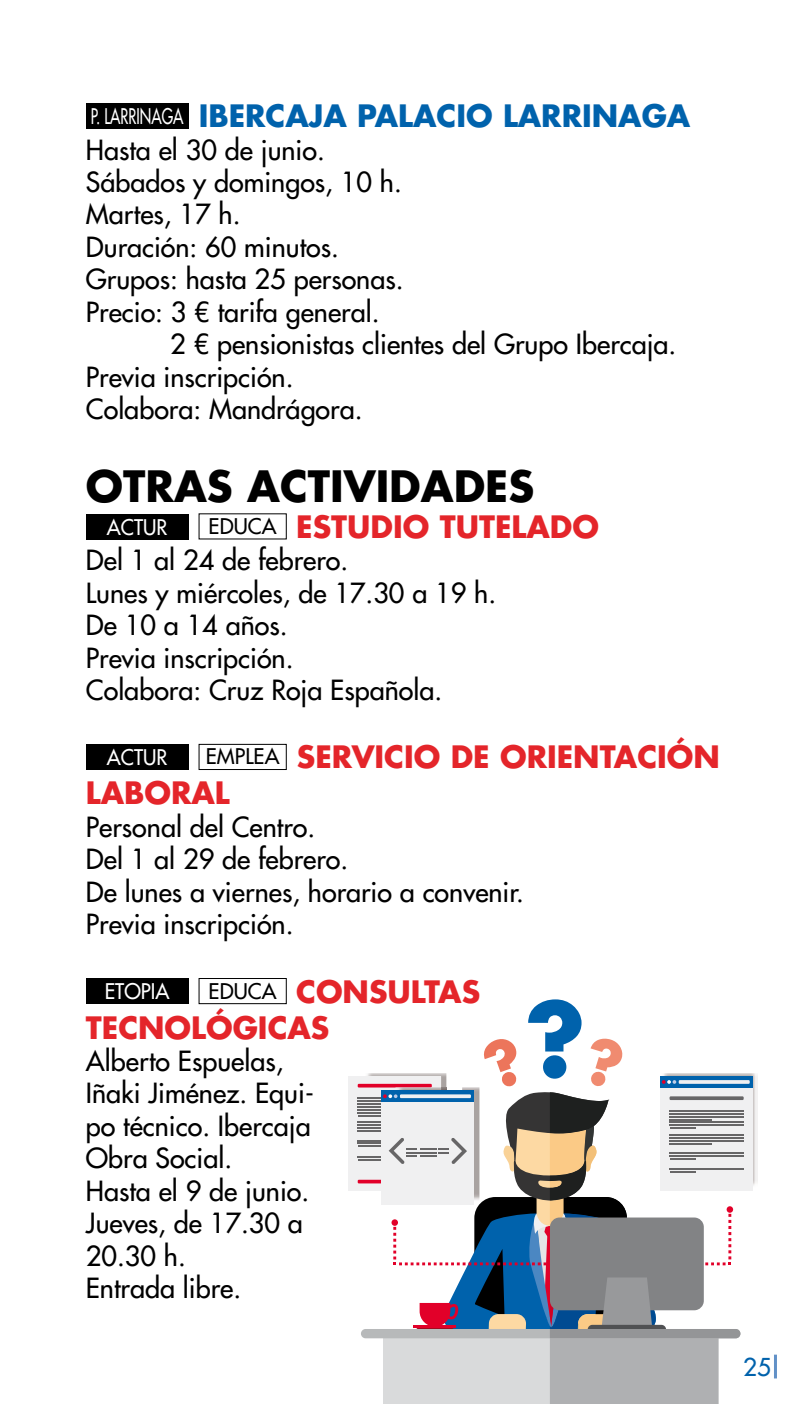
<style>
.page{position:relative;width:808px;height:1404px;background:#fff}
.page>*{position:absolute;margin:0;border:0;box-sizing:border-box;transform-origin:0 0}
.t1{font:700 42px "Futura Std";color:#000}
.t2{font:700 30px/36px "Futura Std";color:#e4252a}
.t3{font:700 30px "Futura Std";color:#0062ac}
.t4{font:500 27px/32.4px "Futura Std";color:#000}
.t5{font:500 24px "Futura Std";color:#0062ac}
.t6{font:500 21px "Futura Std";color:#fff;scale:.95 1}
.t7{font:500 21px "Futura Std";color:#fff;scale:.7 1}
.s1{font-weight:500;font-size:21px;color:#000}
</style>
<div class="page">
<hr style="left:774px;top:1354px;width:3px;height:24px;background:#6291c7">
<div style="left:86px;top:104px;width:102px;height:25px;background:#000"></div>
<div style="left:86px;top:514px;width:102px;height:25px;background:#000"></div>
<div style="left:86px;top:743px;width:102px;height:26px;background:#000"></div>
<div style="left:199px;top:744px;width:88px;height:25px;border:1px solid #000"></div>
<div style="left:86px;top:977px;width:102px;height:26px;background:#000"></div>
<div style="left:199px;top:978px;width:88px;height:25px;border:1px solid #000"></div>
<img style="left:367px;top:1073px;width:16px;height:3px">
<div style="left:348px;top:1076px;width:93px;height:114px;background:#f0f0f1"></div>
<hr style="left:358px;top:1097px;width:74px;height:2px;background:#676667">
<hr style="left:358px;top:1100px;width:74px;height:2px;background:#676667">
<hr style="left:358px;top:1103px;width:74px;height:1px;background:#676667">
<hr style="left:358px;top:1106px;width:42px;height:1px;background:#676667">
<hr style="left:358px;top:1121px;width:74px;height:2px;background:#676667">
<hr style="left:358px;top:1124px;width:74px;height:2px;background:#676667">
<hr style="left:358px;top:1127px;width:74px;height:1px;background:#676667">
<hr style="left:358px;top:1130px;width:42px;height:1px;background:#676667">
<hr style="left:358px;top:1108px;width:74px;height:2px;background:#676667">
<hr style="left:358px;top:1111px;width:74px;height:2px;background:#676667">
<hr style="left:358px;top:1114px;width:26px;height:2px;background:#676667">
<hr style="left:358px;top:1139px;width:74px;height:2px;background:#676667">
<hr style="left:358px;top:1142px;width:74px;height:2px;background:#676667">
<hr style="left:358px;top:1145px;width:26px;height:2px;background:#676667">
<hr style="left:358px;top:1155px;width:74px;height:2px;background:#676667">
<hr style="left:358px;top:1158px;width:26px;height:2px;background:#676667">
<svg style="left:358px;top:1083px;width:74px;height:4px"></svg>
<svg style="left:358px;top:1179px;width:74px;height:4px"></svg>
<div style="left:381px;top:1090px;width:93px;height:11px;background:#0062ac"></div>
<img style="left:740px;top:1073px;width:18px;height:113px">
<div style="left:660px;top:1076px;width:93px;height:114px;background:#f0f0f1"></div>
<hr style="left:669px;top:1109px;width:75px;height:2px;background:#676667">
<hr style="left:669px;top:1112px;width:75px;height:2px;background:#676667">
<hr style="left:669px;top:1115px;width:75px;height:2px;background:#676667">
<hr style="left:669px;top:1133px;width:75px;height:2px;background:#676667">
<hr style="left:669px;top:1136px;width:75px;height:2px;background:#676667">
<hr style="left:669px;top:1139px;width:75px;height:2px;background:#676667">
<hr style="left:669px;top:1121px;width:75px;height:2px;background:#676667">
<hr style="left:669px;top:1124px;width:75px;height:2px;background:#676667">
<hr style="left:669px;top:1152px;width:75px;height:1px;background:#676667">
<hr style="left:669px;top:1154px;width:75px;height:2px;background:#676667">
<hr style="left:669px;top:1168px;width:75px;height:1px;background:#676667">
<hr style="left:669px;top:1096px;width:75px;height:3px;background:#676667">
<div style="left:660px;top:1076px;width:93px;height:11px;background:#0062ac"></div>
<svg style="left:679px;top:1079px;width:71px;height:4px"></svg>
<div style="left:361px;top:1328px;width:379px;height:10px;background:#b7b9ba;border-radius:5px"></div>
<svg style="left:383px;top:999px;width:357px;height:404px"></svg>
<p class="t7" style="left:91px;top:103px;width:134px">P. LARRINAGA</p>
<p class="t3" style="left:199px;top:96px;width:493px">IBERCAJA PALACIO LARRINAGA</p>
<p class="t4" style="left:86px;top:134px;width:240px">Hasta el 30 de junio.</p>
<p class="t4" style="left:86px;top:166px;width:317px">Sábados y domingos, 10 h.</p>
<p class="t4" style="left:86px;top:198px;width:156px">Martes, 17 h.</p>
<p class="t4" style="left:86px;top:231px;width:255px">Duración: 60 minutos.</p>
<p class="t4" style="left:86px;top:263px;width:319px">Grupos: hasta 25 personas.</p>
<p class="t4" style="left:86px;top:296px;width:295px">Precio: 3 € tarifa general.</p>
<p class="t4" style="left:170px;top:328px;width:508px">2 € pensionistas clientes del Grupo Ibercaja.</p>
<p class="t4" style="left:86px;top:360px;width:209px">Previa inscripción.</p>
<p class="t4" style="left:86px;top:393px;width:278px">Colabora: Mandrágora.</p>
<h1 class="t1" style="left:86px;top:458px;width:450px">OTRAS ACTIVIDADES</h1>
<p class="t6" style="left:107px;top:514px;width:65px">ACTUR</p>
<p class="t2" style="left:209px;top:508px;width:392px"><span class="s1">EDUCA</span> ESTUDIO TUTELADO</p>
<p class="t4" style="left:86px;top:544px;width:412px">Del 1 al 24 de febrero.<br>Lunes y miércoles, de 17.30 a 19 h.<br>De 10 a 14 años.<br>Previa inscripción.<br>Colabora: Cruz Roja Española.</p>
<p class="t2" style="left:86px;top:738px;width:635px;text-indent:120px"><span class="s1">EMPLEA</span> SERVICIO DE ORIENTACIÓN<br>LABORAL</p>
<p class="t4" style="left:86px;top:810px;width:440px">Personal del Centro.<br>Del 1 al 29 de febrero.<br>De lunes a viernes, horario a convenir.<br>Previa inscripción.</p>
<p class="t6" style="left:107px;top:743px;width:65px">ACTUR</p>
<p class="t2" style="left:86px;top:972px;width:396px;text-indent:123px"><span class="s1">EDUCA</span> CONSULTAS<br>TECNOLÓGICAS</p>
<p class="t4" style="left:86px;top:1044px;width:230px">Alberto Espuelas,<br>Iñaki Jiménez. Equi&shy;po técnico. Ibercaja<br>Obra Social.<br>Hasta el 9 de junio.<br>Jueves, de 17.30 a<br>20.30 h.<br>Entrada libre.</p>
<p class="t6" style="left:105px;top:977px;width:69px">ETOPIA</p>
<p class="t5" style="left:743px;top:1351px;width:29px">25</p>
</div>
